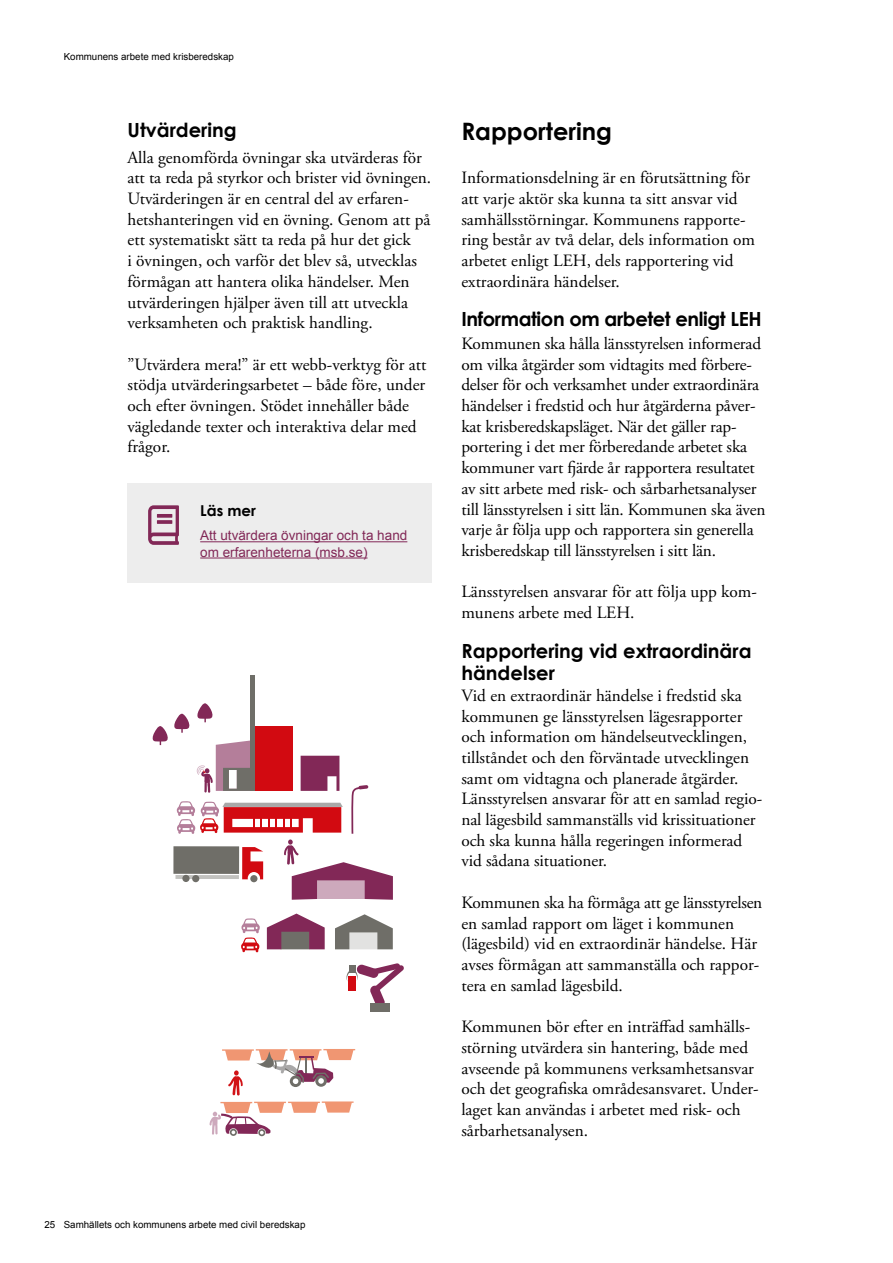
<style>
.page{position:relative;width:893px;height:1263px;background:#fff}
.page>*{position:absolute;margin:0;border:0;box-sizing:border-box;transform-origin:0 0}
.Mellanrubrik_H2{font:700 24px "Century Gothic";color:#000}
.Underrubrik_H3{font:700 19.5px/22.5px "Century Gothic";color:#000}
.Underrubrik_H3-2{font:700 19.5px "Century Gothic";letter-spacing:-.02em;color:#000}
.Brödtext_P{font:17.25px/20.7px "Adobe Garamond Pro";color:#000}
.läs_mer_-_rubrik{font:700 15px "Century Gothic";color:#000}
.läs_mer_-_text{font:13.5px/16.2px "Arial";color:#822857}
.t1{font:9.75px "Arial";color:#000}
</style>
<div class="page">
<div style="left:128px;top:483px;width:304px;height:100px;background:#ededed"></div>
<hr style="left:200px;top:541px;width:207px;height:1px;background:#822857">
<hr style="left:200px;top:557px;width:168px;height:1px;background:#822857">
<svg style="left:148px;top:505px;width:31px;height:40px"></svg>
<svg style="left:209px;top:1049px;width:147px;height:88px"></svg>
<div style="left:370px;top:1003px;width:20px;height:8px;background:#6f6e68"></div>
<svg style="left:346px;top:963px;width:58px;height:40px"></svg>
<div style="left:348px;top:976px;width:8px;height:14px;background:#d20a11"></div>
<hr style="left:250px;top:675px;width:4px;height:116px;background:#6f6e68">
<svg style="left:152px;top:703px;width:241px;height:197px"></svg>
<svg style="left:267px;top:913px;width:58px;height:36px"></svg>
<svg style="left:335px;top:914px;width:58px;height:35px"></svg>
<svg style="left:241px;top:918px;width:19px;height:34px"></svg>
<div style="left:349px;top:932px;width:28px;height:17px;background:#e2e2e1"></div>
<p class="t1" style="left:64px;top:50px;width:172px">Kommunens arbete med krisberedskap</p>
<h3 class="Underrubrik_H3" style="left:128px;top:117px;width:111px">Utvärdering</h3>
<p class="Brödtext_P" style="left:128px;top:147px;width:305px">Alla genomförda övningar ska utvärderas för att ta reda på styrkor och brister vid övningen.<br>Utvärderingen är en central del av erfaren&shy;hetshanteringen vid en övning. Genom att på ett systematiskt sätt ta reda på hur det gick<br>i övningen, och varför det blev så, utvecklas förmågan att hantera olika händelser. Men utvärderingen hjälper även till att utveckla verksamheten och praktisk handling.</p>
<p class="Brödtext_P" style="left:128px;top:354px;width:300px">”Utvärdera mera!” är ett webb-verktyg för att stödja utvärderingsarbetet – både före, under och efter övningen. Stödet innehåller både vägledande texter och interaktiva delar med frågor.</p>
<h4 class="läs_mer_-_rubrik" style="left:200px;top:499px;width:57px">Läs mer</h4>
<p class="läs_mer_-_text" style="left:200px;top:528px;width:209px">Att utvärdera övningar och ta hand om erfarenheterna (msb.se)</p>
<h2 class="Mellanrubrik_H2" style="left:461px;top:113px;width:152px">Rapportering</h2>
<p class="Brödtext_P" style="left:461px;top:168px;width:295px">Informationsdelning är en förutsättning för att varje aktör ska kunna ta sitt ansvar vid samhällsstörningar. Kommunens rapporte&shy;ring består av två delar, dels information om arbetet enligt LEH, dels rapportering vid extraordinära händelser.</p>
<h3 class="Underrubrik_H3-2" style="left:461px;top:304px;width:302px">Information om arbetet enligt LEH</h3>
<p class="Brödtext_P" style="left:461px;top:334px;width:306px">Kommunen ska hålla länsstyrelsen informerad om vilka åtgärder som vidtagits med förbere&shy;delser för och verksamhet under extraordinära händelser i fredstid och hur åtgärderna påver&shy;kat krisberedskapsläget. När det gäller rap&shy;portering i det mer förberedande arbetet ska kommuner vart fjärde år rapportera resultatet av sitt arbete med risk- och sårbarhetsanalyser till länsstyrelsen i sitt län. Kommunen ska även varje år följa upp och rapportera sin generella krisberedskap till länsstyrelsen i sitt län.</p>
<p class="Brödtext_P" style="left:461px;top:582px;width:297px">Länsstyrelsen ansvarar för att följa upp kom&shy;munens arbete med LEH.</p>
<h3 class="Underrubrik_H3" style="left:461px;top:638px;width:292px">Rapportering vid extraordinära händelser</h3>
<p class="Brödtext_P" style="left:461px;top:686px;width:303px">Vid en extraordinär händelse i fredstid ska kommunen ge länsstyrelsen lägesrapporter och information om händelseutvecklingen, tillståndet och den förväntade utvecklingen samt om vidtagna och planerade åtgärder.<br>Länsstyrelsen ansvarar för att en samlad regio&shy;nal lägesbild sammanställs vid krissituationer och ska kunna hålla regeringen informerad vid sådana situationer.</p>
<p class="Brödtext_P" style="left:461px;top:893px;width:302px">Kommunen ska ha förmåga att ge länsstyrelsen en samlad rapport om läget i kommunen (lägesbild) vid en extraordinär händelse. Här avses förmågan att sammanställa och rappor&shy;tera en samlad lägesbild.</p>
<p class="Brödtext_P" style="left:461px;top:1017px;width:299px">Kommunen bör efter en inträffad samhälls&shy;störning utvärdera sin hantering, både med avseende på kommunens verksamhetsansvar och det geografiska områdesansvaret. Under&shy;laget kan användas i arbetet med risk- och sårbarhetsanalysen.</p>
<p class="t1" style="left:44px;top:1218px;width:263px">25 Samhällets och kommunens arbete med civil beredskap</p>
</div>
